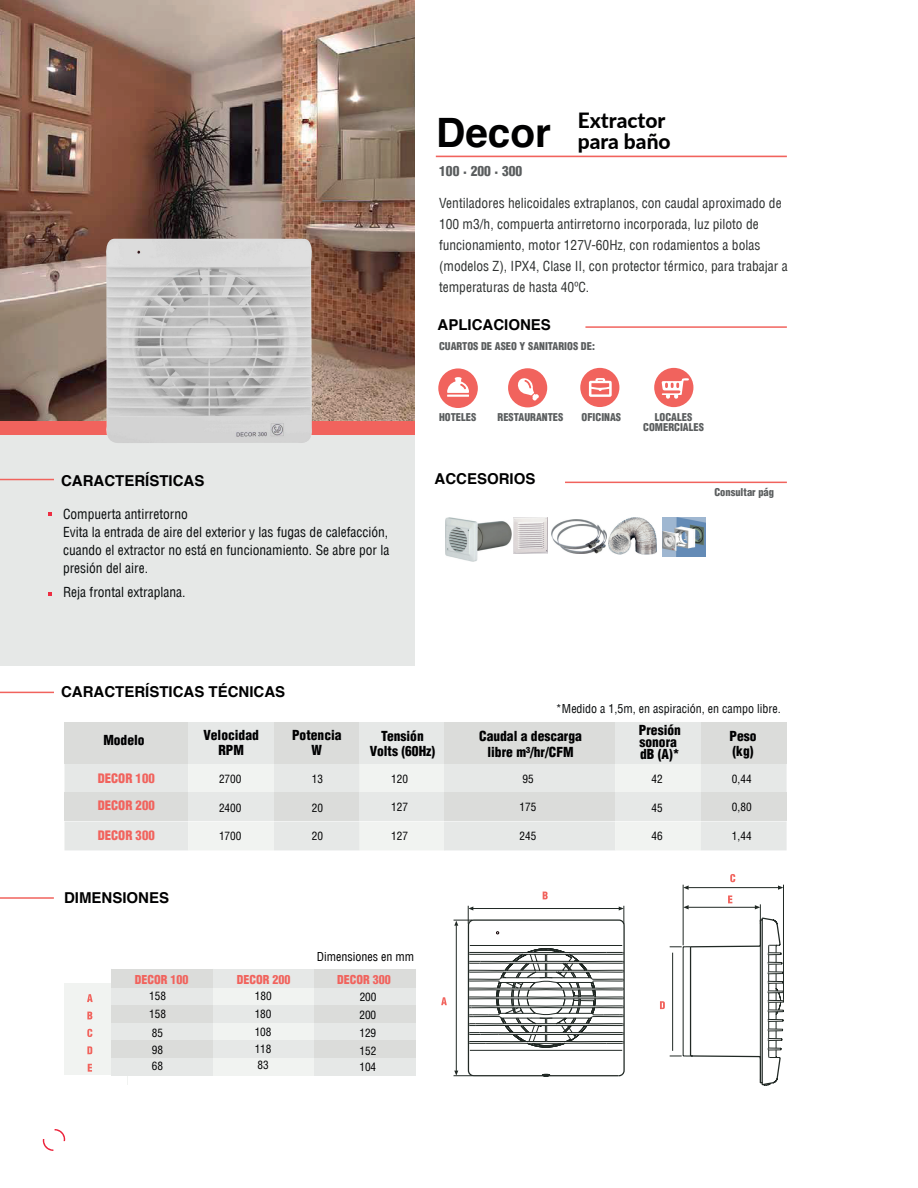
<style>
.page{position:relative;width:918px;height:1188px;background:#fff}
.page>*{position:absolute;margin:0;border:0;box-sizing:border-box;transform-origin:0 0}
.t1{font:700 40.5px "Helvetica";color:#000001}
.t2{font:900 21px/21px "Lato";color:#000001}
.t3{font:700 15px "Helvetica";color:#000001}
.t4{font:condensed 13.5px/21px "Helvetica LT";color:#2f3231}
.t5{font:condensed 13.5px/18px "Helvetica LT";color:#0a0d0e}
.t6{font:900 condensed 13.5px/15px "Helvetica LT Std";color:#000001;text-align:center}
.t7{font:900 condensed 13.5px "Helvetica LT";color:#5a5d5e}
.t8{font:900 condensed 12.75px/27px "Helvetica LT";color:#f1635d}
.t9{font:condensed 12px "Helvetica LT";color:#0a0d0e}
.t10{font:900 condensed 12px "Helvetica LT";color:#f1635d}
.t11{font:condensed 12px "Helvetica LT";color:#000001}
.t12{font:condensed 11.25px/16.5px "Helvetica LT Std";color:#000001}
.t13{font:900 condensed 10.5px/10.5px "Helvetica LT Std";color:#5a5d5e;text-align:center}
</style>
<div class="page">
<div style="left:0;top:421px;width:415px;height:244px;background:#e6e8e7"></div>
<div style="left:0;top:421px;width:415px;height:14px;background:#f1635d"></div>
<hr style="left:436px;top:156px;width:351px;height:1px;background:#f1635d">
<hr style="left:585px;top:326px;width:202px;height:2px;background:#f1635d">
<hr style="left:565px;top:482px;width:222px;height:1px;background:#f1635d">
<hr style="left:0;top:479px;width:54px;height:1px;background:#f1635d">
<hr style="left:0;top:692px;width:54px;height:1px;background:#f1635d">
<hr style="left:0;top:897px;width:54px;height:2px;background:#f1635d">
<svg style="left:43px;top:1129px;width:22px;height:22px"></svg>
<svg style="left:64px;top:764px;width:723px;height:86px"></svg>
<div style="left:64px;top:722px;width:124px;height:42px;background:#dbdcda"></div>
<div style="left:188px;top:722px;width:86px;height:42px;background:#e6e8e7"></div>
<div style="left:274px;top:722px;width:86px;height:42px;background:#dbdcda"></div>
<div style="left:360px;top:722px;width:84px;height:42px;background:#e6e8e7"></div>
<div style="left:444px;top:722px;width:171px;height:42px;background:#dbdcda"></div>
<div style="left:615px;top:722px;width:86px;height:42px;background:#e6e8e7"></div>
<div style="left:701px;top:722px;width:86px;height:42px;background:#dbdcda"></div>
<div style="left:64px;top:792px;width:124px;height:29px;background:#dbdcda"></div>
<div style="left:188px;top:792px;width:86px;height:29px;background:#e6e8e7"></div>
<div style="left:274px;top:792px;width:86px;height:29px;background:#dbdcda"></div>
<div style="left:360px;top:792px;width:84px;height:29px;background:#e6e8e7"></div>
<div style="left:444px;top:792px;width:171px;height:29px;background:#dbdcda"></div>
<div style="left:615px;top:792px;width:86px;height:29px;background:#e6e8e7"></div>
<div style="left:701px;top:792px;width:86px;height:29px;background:#dbdcda"></div>
<div style="left:64px;top:983px;width:47px;height:92px;background:#f1f3f1"></div>
<div style="left:112px;top:969px;width:101px;height:106px;background:#e6e8e7"></div>
<div style="left:213px;top:969px;width:101px;height:106px;background:#f1f3f1"></div>
<div style="left:314px;top:969px;width:102px;height:106px;background:#e6e8e7"></div>
<div style="left:112px;top:969px;width:101px;height:19px;background:#dbdcda"></div>
<div style="left:213px;top:969px;width:101px;height:19px;background:#e6e8e7"></div>
<div style="left:314px;top:969px;width:102px;height:19px;background:#dbdcda"></div>
<div style="left:112px;top:1005px;width:101px;height:18px;background:#dbdcda"></div>
<div style="left:213px;top:1005px;width:101px;height:18px;background:#e6e8e7"></div>
<div style="left:314px;top:1005px;width:102px;height:18px;background:#dbdcda"></div>
<div style="left:112px;top:1040px;width:101px;height:18px;background:#dbdcda"></div>
<div style="left:213px;top:1040px;width:101px;height:18px;background:#e6e8e7"></div>
<div style="left:314px;top:1040px;width:102px;height:18px;background:#dbdcda"></div>
<svg style="left:88px;top:1064px;width:4px;height:8px"></svg>
<svg style="left:87px;top:1046px;width:5px;height:8px"></svg>
<svg style="left:87px;top:1029px;width:5px;height:8px"></svg>
<svg style="left:87px;top:1012px;width:5px;height:7px"></svg>
<svg style="left:87px;top:994px;width:6px;height:8px"></svg>
<img style="left:0;top:0;width:415px;height:421px">
<img style="left:104px;top:239px;width:210px;height:204px">
<svg style="left:48px;top:513px;width:4px;height:3px"></svg>
<svg style="left:48px;top:592px;width:4px;height:3px"></svg>
<img style="left:608px;top:517px;width:48px;height:37px">
<img style="left:445px;top:517px;width:67px;height:45px">
<img style="left:514px;top:517px;width:34px;height:37px">
<img style="left:551px;top:520px;width:56px;height:34px">
<img style="left:663px;top:517px;width:42px;height:40px">
<div style="left:580px;top:368px;width:39px;height:39px;background:#f1635d;border-radius:50%"></div>
<svg style="left:589px;top:378px;width:23px;height:19px"></svg>
<div style="left:438px;top:368px;width:40px;height:40px;background:#f1635d;border-radius:50%"></div>
<svg style="left:447px;top:377px;width:22px;height:16px"></svg>
<hr style="left:447px;top:395px;width:22px;height:2px;background:#fff">
<div style="left:508px;top:368px;width:39px;height:39px;background:#f1635d;border-radius:50%"></div>
<svg style="left:518px;top:378px;width:21px;height:23px"></svg>
<div style="left:654px;top:368px;width:39px;height:39px;background:#f1635d;border-radius:50%"></div>
<svg style="left:662px;top:378px;width:27px;height:21px"></svg>
<svg style="left:454px;top:906px;width:171px;height:171px"></svg>
<svg style="left:441px;top:997px;width:6px;height:8px"></svg>
<svg style="left:543px;top:892px;width:5px;height:7px"></svg>
<svg style="left:660px;top:874px;width:124px;height:212px"></svg>
<h1 class="t1" style="left:436px;top:100px;width:116px">Decor</h1>
<h2 class="t2" style="left:578px;top:109px;width:95px">Extractor para baño</h2>
<p class="t7" style="left:439px;top:163px;width:85px">100 · 200 · 300</p>
<p class="t4" style="left:439px;top:193px;width:350px">Ventiladores helicoidales extraplanos, con caudal aproximado de 100 m3/h, compuerta antirretorno incorporada, luz piloto de funcionamiento, motor 127V-60Hz, con rodamientos a bolas (modelos Z), IPX4, Clase II, con protector térmico, para trabajar a temperaturas de hasta 40ºC.</p>
<p class="t3" style="left:438px;top:313px;width:115px">APLICACIONES</p>
<p class="t13" style="left:439px;top:341px;width:157px">CUARTOS DE ASEO Y SANITARIOS DE:</p>
<p class="t3" style="left:61px;top:469px;width:145px">CARACTERÍSTICAS</p>
<p class="t5" style="left:63px;top:505px;width:328px">Compuerta antirretorno<br>Evita la entrada de aire del exterior y las fugas de calefacción, cuando el extractor no está en funcionamiento. Se abre por la presión del aire.</p>
<p class="t5" style="left:63px;top:583px;width:124px">Reja frontal extraplana.</p>
<p class="t3" style="left:61px;top:680px;width:226px">CARACTERÍSTICAS TÉCNICAS</p>
<p class="t13" style="left:439px;top:412px;width:39px">HOTELES</p>
<p class="t13" style="left:498px;top:412px;width:67px">RESTAURANTES</p>
<p class="t13" style="left:582px;top:412px;width:41px">OFICINAS</p>
<p class="t13" style="left:643px;top:412px;width:62px">LOCALES<br>COMERCIALES</p>
<p class="t3" style="left:435px;top:467px;width:102px">ACCESORIOS</p>
<p class="t13" style="left:714px;top:487px;width:61px">Consultar pág</p>
<p class="t9" style="left:556px;top:701px;width:226px">*Medido a 1,5m, en aspiración, en campo libre.</p>
<p class="t6" style="left:479px;top:728px;width:104px;line-height:16.5px">Caudal a descarga libre m³/hr/CFM</p>
<p class="t6" style="left:639px;top:724px;width:43px;line-height:12px;text-align:left">Presión sonora dB (A)*</p>
<p class="t6" style="left:103px;top:733px;width:43px">Modelo</p>
<p class="t6" style="left:204px;top:728px;width:57px">Velocidad<br>RPM</p>
<p class="t6" style="left:292px;top:728px;width:51px">Potencia<br>W</p>
<p class="t6" style="left:370px;top:728px;width:67px">Tensión<br>Volts (60Hz)</p>
<p class="t6" style="left:730px;top:728px;width:28px;text-align:left">Peso (kg)</p>
<p class="t8" style="left:98px;top:765px;width:59px">DECOR 100<br>DECOR 200</p>
<p class="t8" style="left:98px;top:822px;width:59px">DECOR 300</p>
<p class="t3" style="left:64px;top:885px;width:107px">DIMENSIONES</p>
<p class="t12" style="left:219px;top:771px;width:24px">2700</p>
<p class="t12" style="left:312px;top:771px;width:13px">13</p>
<p class="t12" style="left:391px;top:771px;width:18px">120</p>
<p class="t12" style="left:523px;top:770px;width:13px">95</p>
<p class="t12" style="left:652px;top:771px;width:13px">42</p>
<p class="t12" style="left:732px;top:770px;width:21px">0,44</p>
<p class="t12" style="left:219px;top:799px;width:24px">2400</p>
<p class="t12" style="left:312px;top:799px;width:13px">20</p>
<p class="t12" style="left:391px;top:799px;width:18px">127</p>
<p class="t12" style="left:520px;top:799px;width:18px">175</p>
<p class="t12" style="left:652px;top:799px;width:13px">45</p>
<p class="t12" style="left:732px;top:799px;width:21px">0,80</p>
<p class="t12" style="left:219px;top:828px;width:24px">1700</p>
<p class="t12" style="left:312px;top:828px;width:13px">20</p>
<p class="t12" style="left:391px;top:828px;width:18px">127</p>
<p class="t12" style="left:520px;top:827px;width:18px">245</p>
<p class="t12" style="left:652px;top:828px;width:13px">46</p>
<p class="t12" style="left:732px;top:827px;width:21px">1,44</p>
<p class="t11" style="left:317px;top:949px;width:99px">Dimensiones en mm</p>
<p class="t10" style="left:135px;top:972px;width:55px">DECOR 100</p>
<p class="t10" style="left:237px;top:972px;width:55px">DECOR 200</p>
<p class="t10" style="left:337px;top:972px;width:55px">DECOR 300</p>
<p class="t12" style="left:149px;top:988px;width:18px">158</p>
<p class="t12" style="left:255px;top:988px;width:18px">180</p>
<p class="t12" style="left:149px;top:1006px;width:18px">158</p>
<p class="t12" style="left:255px;top:1006px;width:18px">180</p>
<p class="t12" style="left:152px;top:1041px;width:13px">98<br>68</p>
<p class="t12" style="left:255px;top:1024px;width:18px">108</p>
<p class="t12" style="left:152px;top:1024px;width:13px">85</p>
<p class="t12" style="left:255px;top:1041px;width:18px">118</p>
<p class="t12" style="left:257px;top:1057px;width:13px">83</p>
<p class="t12" style="left:359px;top:988px;width:19px;line-height:18px">200<br>200</p>
<p class="t12" style="left:359px;top:1042px;width:18px;line-height:16px">152<br>104</p>
<p class="t12" style="left:359px;top:1025px;width:18px">129</p>
</div>
